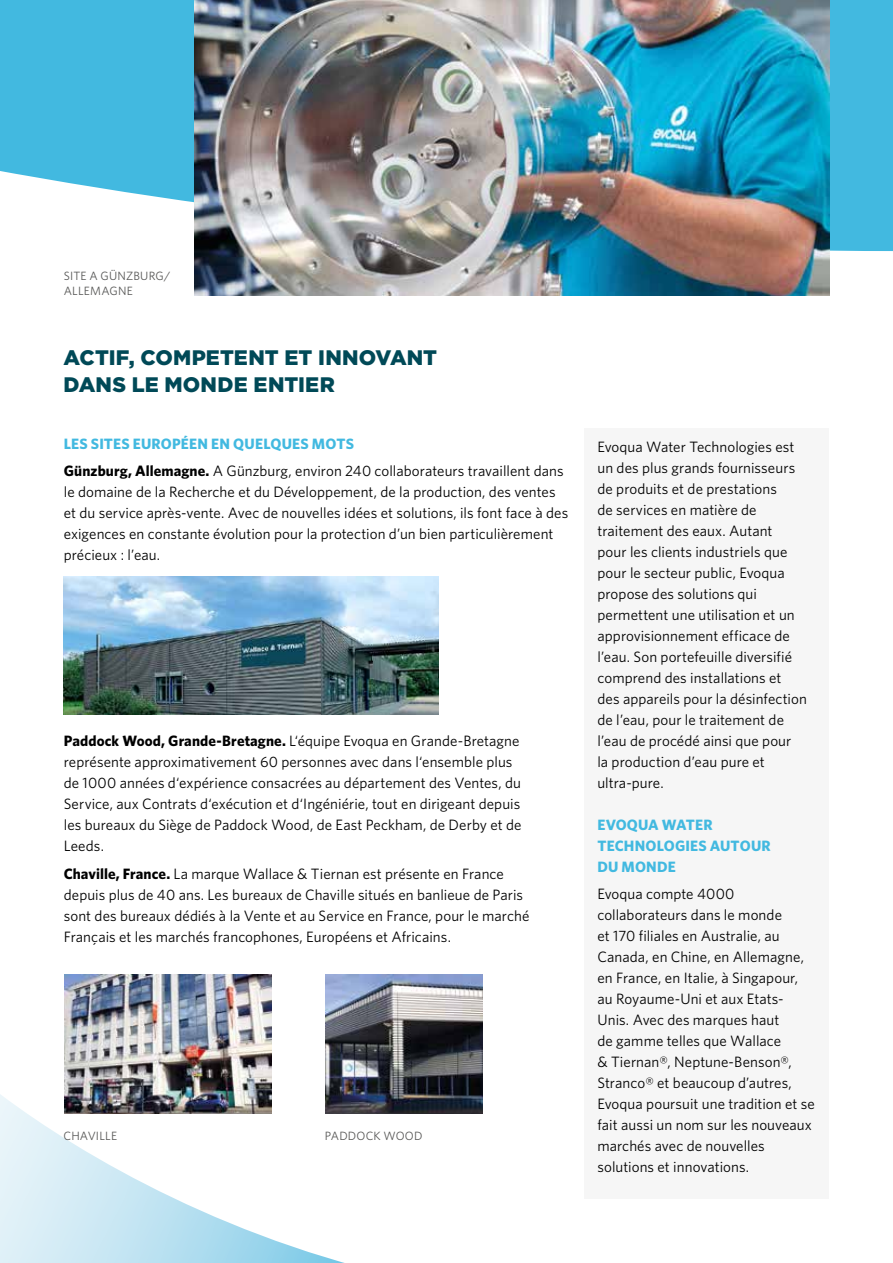
<style>
.page{position:relative;width:893px;height:1263px;background:#fff}
.page>*{position:absolute;margin:0;border:0;box-sizing:border-box;transform-origin:0 0}
.t1{font:900 21px/27px "Gotham";letter-spacing:.005em;color:#004957}
.t2{font:15px/21px "Whitney";letter-spacing:.005em;color:#000}
.t3{font:700 15px/21px "Whitney";letter-spacing:.01em;color:#42b9e0}
.t4{font:12px/14.4px "Whitney";letter-spacing:.02em;color:#575756}
.s1{font-weight:700;color:#42b9e0}
.s2{font-weight:700}
</style>
<div class="page">
<svg style="left:0;top:0;width:893px;height:251px;fill:#42b9e0"></svg>
<svg style="left:0;top:1094px;width:394px;height:169px"></svg>
<img style="left:194px;top:0;width:635px;height:295px">
<img style="left:325px;top:974px;width:157px;height:139px">
<div style="left:585px;top:428px;width:244px;height:770px;background:#f6f6f6"></div>
<img style="left:64px;top:576px;width:375px;height:139px">
<img style="left:64px;top:974px;width:208px;height:139px">
<p class="t4" style="left:64px;top:268px;width:108px">SITE A GÜNZBURG/<br>ALLEMAGNE</p>
<h1 class="t1" style="left:64px;top:344px;width:375px">ACTIF, COMPETENT ET INNOVANT<br>DANS LE MONDE ENTIER</h1>
<p class="t2" style="left:64px;top:429px;width:501px;line-height:27.8px"><span class="s1">LES SITES EUROPÉEN EN QUELQUES MOTS<br></span><span class="s2">Günzburg, Allemagne.</span> A Günzburg, environ 240 collaborateurs travaillent dans</p>
<p class="t2" style="left:64px;top:481px;width:506px">le domaine de la Recherche et du Développement, de la production, des ventes et du service après-vente. Avec de nouvelles idées et solutions, ils font face à des exigences en constante évolution pour la protection d’un bien particulièrement précieux : l’eau.</p>
<p class="t2" style="left:64px;top:730px;width:459px"><span class="s2">Paddock Wood, Grande-Bretagne.</span> L‘équipe Evoqua en Grande-Bretagne représente approximativement 60 personnes avec dans l‘ensemble plus de 1000 années d‘expérience consacrées au département des Ventes, du Service, aux Contrats d‘exécution et d‘Ingéniérie, tout en dirigeant depuis les bureaux du Siège de Paddock Wood, de East Peckham, de Derby et de Leeds.</p>
<p class="t2" style="left:64px;top:863px;width:467px"><span class="s2">Chaville, France.</span> La marque Wallace &amp; Tiernan est présente en France depuis plus de 40 ans. Les bureaux de Chaville situés en banlieue de Paris sont des bureaux dédiés à la Vente et au Service en France, pour le marché Français et les marchés francophones, Européens et Africains.</p>
<p class="t4" style="left:64px;top:1128px;width:55px">CHAVILLE</p>
<p class="t4" style="left:325px;top:1128px;width:99px">PADDOCK WOOD</p>
<p class="t2" style="left:597px;top:436px;width:211px">Evoqua Water Technologies est un des plus grands fournisseurs de produits et de prestations<br>de services en matière de traitement des eaux. Autant<br>pour les clients industriels que pour le secteur public, Evoqua propose des solutions qui permettent une utilisation et un approvisionnement efficace de l’eau. Son portefeuille diversifié comprend des installations et des appareils pour la désinfection de l’eau, pour le traitement de l’eau de procédé ainsi que pour<br>la production d’eau pure et ultra-pure.</p>
<p class="t3" style="left:597px;top:813px;width:175px">EVOQUA WATER<br>TECHNOLOGIES AUTOUR<br>DU MONDE</p>
<p class="t2" style="left:597px;top:883px;width:219px">Evoqua compte 4000 collaborateurs dans le monde<br>et 170 filiales en Australie, au<br>Canada, en Chine, en Allemagne, en France, en Italie, à Singapour, au Royaume-Uni et aux Etats-<br>Unis. Avec des marques haut<br>de gamme telles que Wallace<br>&amp; Tiernan®, Neptune-Benson®,<br>Stranco® et beaucoup d’autres,<br>Evoqua poursuit une tradition et se fait aussi un nom sur les nouveaux marchés avec de nouvelles solutions et innovations.</p>
</div>
